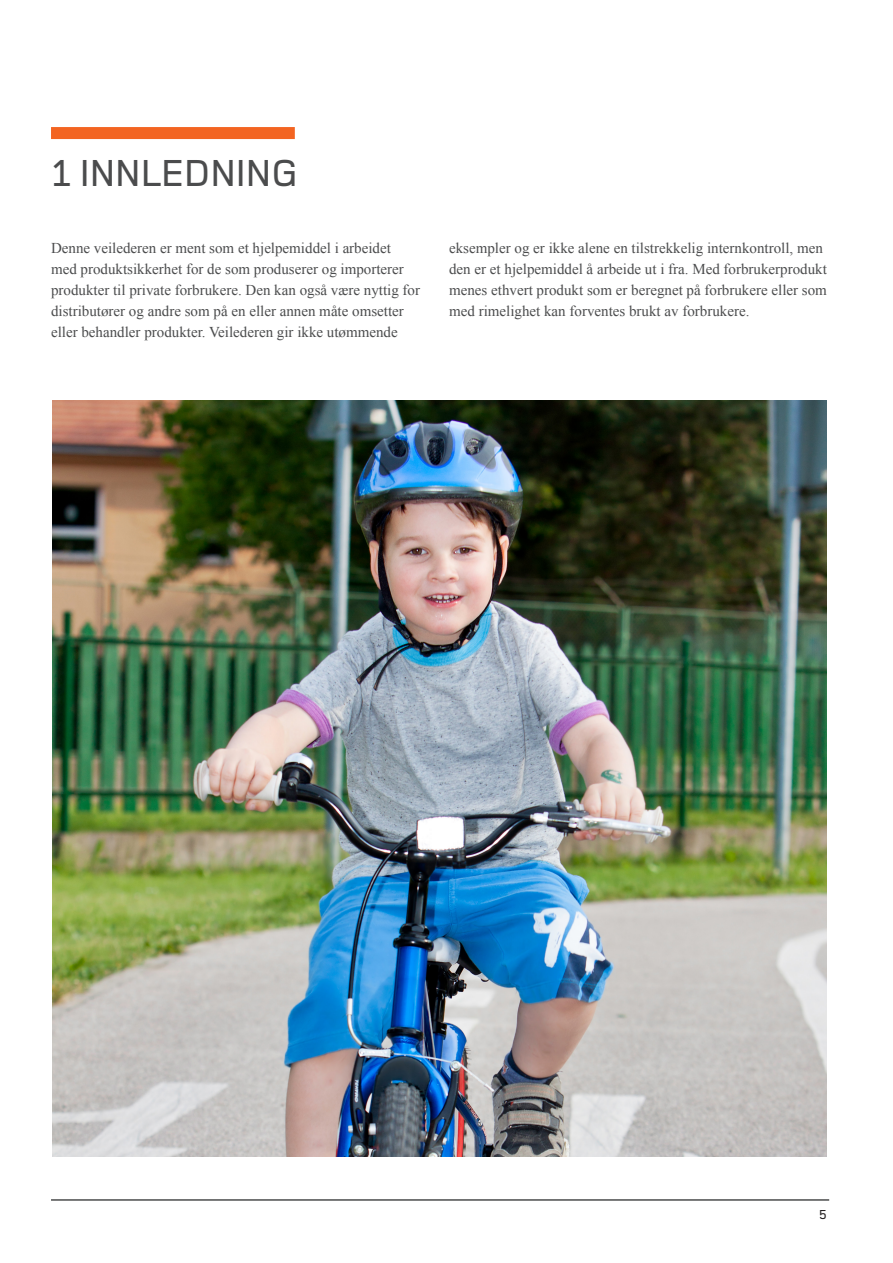
<style>
.page{position:relative;width:893px;height:1263px;background:#fff}
.page>*{position:absolute;margin:0;border:0;box-sizing:border-box;transform-origin:0 0}
.Hovedoverskrift{font:500 39px "Foundry Monoline";color:#4b4c4d}
.Brødtekst{font:15px/21px "Times New Roman";color:#4b4c4d}
.t1{font:500 13.5px "Foundry Monoline";color:#231f20}
</style>
<div class="page">
<hr style="left:51px;top:1199px;width:778px;height:2px;background:#4b4c4d">
<div style="left:51px;top:127px;width:244px;height:12px;background:#f36421"></div>
<img style="left:52px;top:400px;width:775px;height:756px">
<p class="Hovedoverskrift" style="left:52px;top:152px;width:247px">1 INNLEDNING</p>
<p class="Brødtekst" style="left:51px;top:237px;width:371px">Denne veilederen er ment som et hjelpemiddel i arbeidet med produktsikkerhet for de som produserer og importerer produkter til private forbrukere. Den kan også være nyttig for distributører og andre som på en eller annen måte omsetter eller behandler produkter. Veilederen gir ikke utømmende</p>
<p class="Brødtekst" style="left:449px;top:237px;width:379px">eksempler og er ikke alene en tilstrekkelig internkontroll, men den er et hjelpemiddel å arbeide ut i fra. Med forbrukerprodukt menes ethvert produkt som er beregnet på forbrukere eller som med rimelighet kan forventes brukt av forbrukere.</p>
<p class="t1" style="left:819px;top:1207px;width:9px">5</p>
</div>
